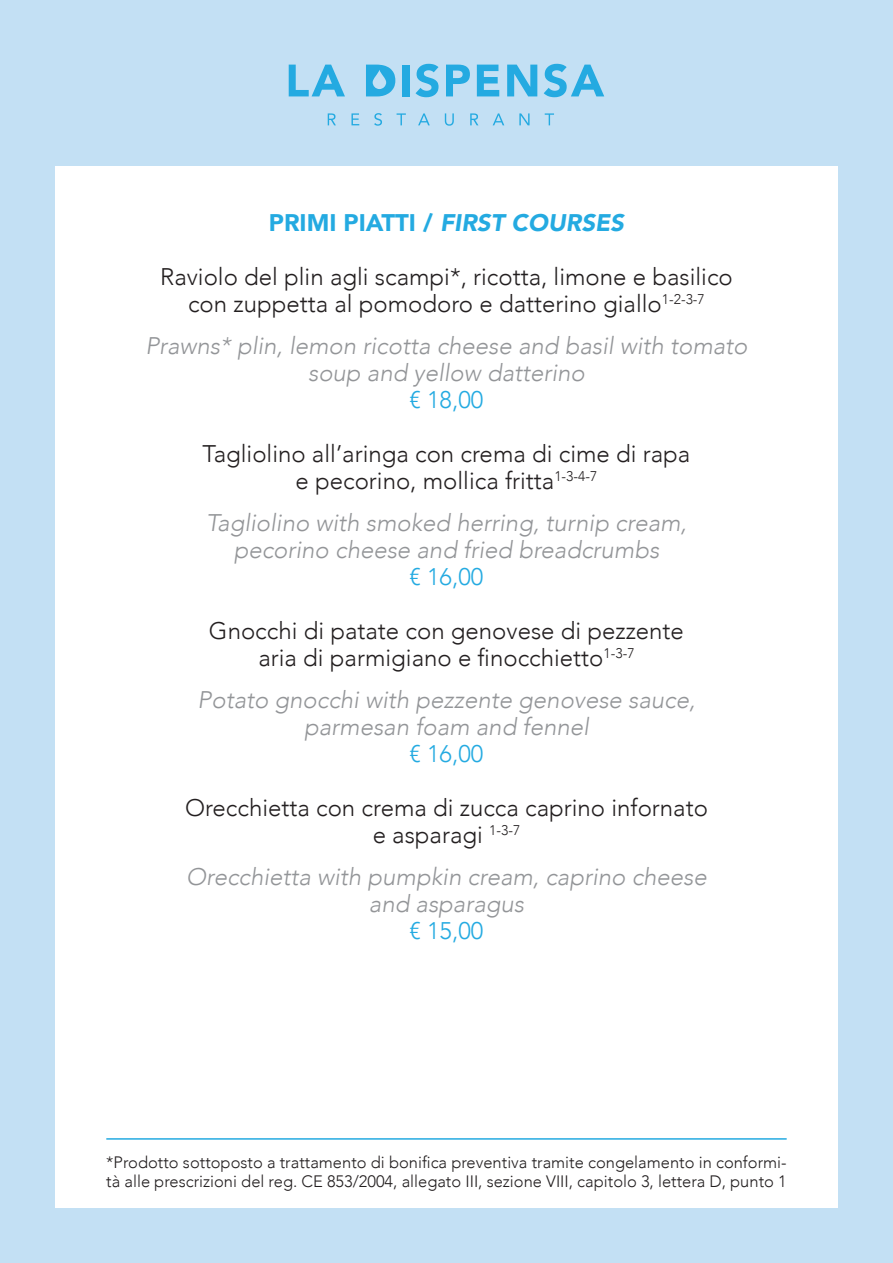
<style>
.page{position:relative;width:893px;height:1263px;background:#c3e0f4}
.page>*{position:absolute;margin:0;border:0;box-sizing:border-box;transform-origin:0 0}
.t1{font:300 24px "Avenir";color:#231f20}
.t2{font:italic 300 24px "Avenir";color:#939598}
.t3{font:900 24px "Avenir";color:#24aae1}
.t4{font:300 24px "Avenir";color:#24aae1}
.t5{font:300 16.5px/19.5px "Avenir";color:#231f20}
.s1{font-style:italic}
</style>
<div class="page">
<div style="left:55px;top:167px;width:783px;height:1041px;background:#fff"></div>
<svg style="left:289px;top:65px;width:56px;height:31px"></svg>
<svg style="left:366px;top:65px;width:29px;height:31px"></svg>
<div style="left:402px;top:65px;width:7px;height:31px;background:#24aae1"></div>
<svg style="left:416px;top:64px;width:22px;height:33px"></svg>
<svg style="left:446px;top:65px;width:24px;height:31px"></svg>
<svg style="left:477px;top:65px;width:22px;height:31px"></svg>
<svg style="left:507px;top:65px;width:30px;height:31px"></svg>
<svg style="left:544px;top:64px;width:60px;height:33px"></svg>
<svg style="left:328px;top:113px;width:8px;height:12px"></svg>
<svg style="left:351px;top:113px;width:8px;height:12px"></svg>
<svg style="left:374px;top:113px;width:8px;height:13px"></svg>
<svg style="left:397px;top:113px;width:9px;height:12px"></svg>
<svg style="left:418px;top:113px;width:12px;height:12px"></svg>
<svg style="left:445px;top:113px;width:9px;height:13px"></svg>
<svg style="left:470px;top:113px;width:8px;height:12px"></svg>
<svg style="left:493px;top:113px;width:11px;height:12px"></svg>
<svg style="left:519px;top:113px;width:11px;height:12px"></svg>
<svg style="left:545px;top:113px;width:9px;height:12px"></svg>
<hr style="left:106px;top:1138px;width:681px;height:2px;background:#24aae1">
<p class="t3" style="left:269px;top:202px;width:357px">PRIMI PIATTI / <span class="s1">FIRST COURSES</span></p>
<p class="t1" style="left:160px;top:262px;width:574px">Raviolo del plin agli scampi*, ricotta, limone e basilico</p>
<p class="t1" style="left:188px;top:289px;width:518px">con zuppetta al pomodoro e datterino giallo<sup>1-2-3-7</sup></p>
<p class="t2" style="left:145px;top:331px;width:604px">Prawns* plin, lemon ricotta cheese and basil with tomato</p>
<p class="t2" style="left:308px;top:358px;width:278px">soup and yellow datterino</p>
<p class="t4" style="left:410px;top:385px;width:75px">€ 18,00</p>
<p class="t1" style="left:203px;top:439px;width:489px">Tagliolino all’aringa con crema di cime di rapa</p>
<p class="t1" style="left:296px;top:466px;width:303px">e pecorino, mollica fritta<sup>1-3-4-7</sup></p>
<p class="t2" style="left:206px;top:508px;width:482px">Tagliolino with smoked herring, turnip cream,</p>
<p class="t2" style="left:234px;top:535px;width:427px">pecorino cheese and fried breadcrumbs</p>
<p class="t4" style="left:410px;top:562px;width:75px">€ 16,00</p>
<p class="t1" style="left:209px;top:616px;width:476px">Gnocchi di patate con genovese di pezzente</p>
<p class="t1" style="left:258px;top:643px;width:378px">aria di parmigiano e finocchietto<sup>1-3-7</sup></p>
<p class="t2" style="left:198px;top:685px;width:499px">Potato gnocchi with pezzente genovese sauce,</p>
<p class="t2" style="left:304px;top:712px;width:286px">parmesan foam and fennel</p>
<p class="t4" style="left:410px;top:739px;width:75px">€ 16,00</p>
<p class="t1" style="left:185px;top:793px;width:524px">Orecchietta con crema di zucca caprino infornato</p>
<p class="t1" style="left:373px;top:820px;width:149px">e asparagi <sup>1-3-7</sup></p>
<p class="t2" style="left:186px;top:862px;width:522px">Orecchietta with pumpkin cream, caprino cheese</p>
<p class="t2" style="left:369px;top:889px;width:157px">and asparagus</p>
<p class="t4" style="left:410px;top:916px;width:75px">€ 15,00</p>
<p class="t5" style="left:106px;top:1152px;width:682px">*Prodotto sottoposto a trattamento di bonifica preventiva tramite congelamento in conformi&shy;tà alle prescrizioni del reg. CE 853/2004, allegato III, sezione VIII, capitolo 3, lettera D, punto 1</p>
</div>
